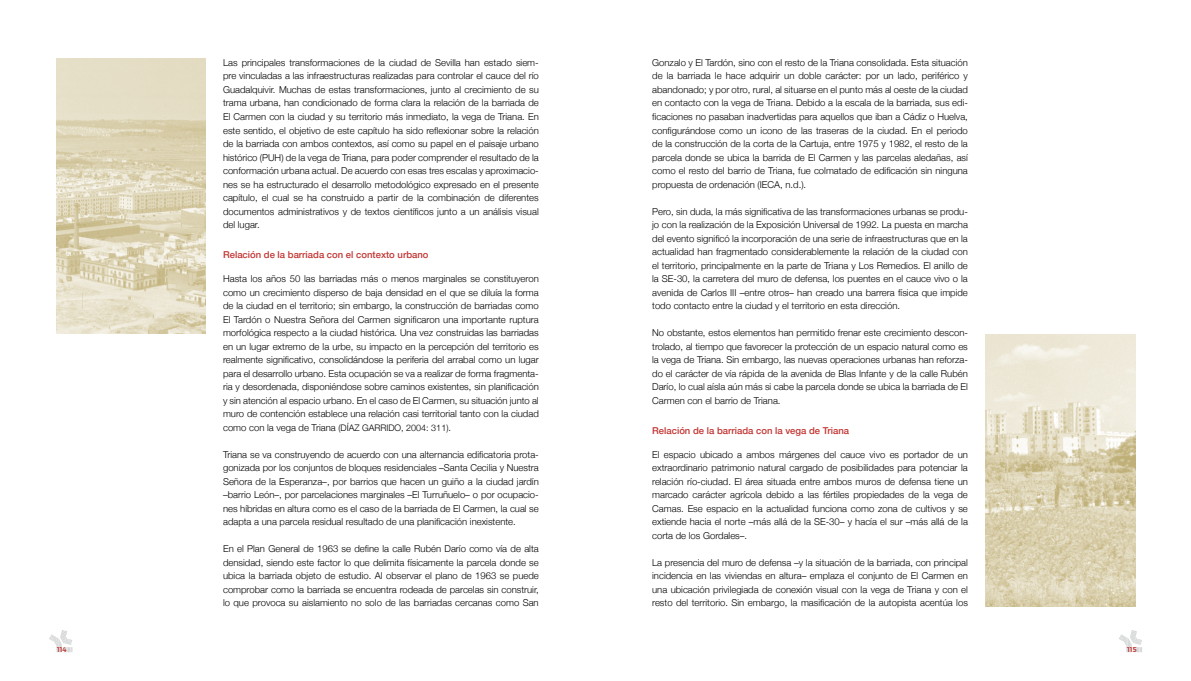
<style>
.page{position:relative;width:1191px;height:681px;background:#fff}
.page>*{position:absolute;margin:0;border:0;box-sizing:border-box;transform-origin:0 0}
.t1{font:300 9.5px/13.5px "Helvetica Neue";color:#000;text-align:justify}
.t2{font:500 9.5px "Helvetica Neue";color:#c23432}
.t3{font:500 7px "Montserrat";color:#c23432}
.s1{font-size:9px}
</style>
<div class="page">
<svg style="left:49px;top:630px;width:23px;height:22px"></svg>
<svg style="left:1119px;top:630px;width:23px;height:22px"></svg>
<img style="left:57px;top:59px;width:149px;height:274px">
<img style="left:985px;top:334px;width:150px;height:272px">
<p class="t1" style="left:223px;top:55px;width:317px">Las principales transformaciones de la ciudad de Sevilla han estado siem&shy;pre vinculadas a las infraestructuras realizadas para controlar el cauce del río Guadalquivir. Muchas de estas transformaciones, junto al crecimiento de su trama urbana, han condicionado de forma clara la relación de la barriada de El Carmen con la ciudad y su territorio más inmediato, la vega de Triana. En este sentido, el objetivo de este capítulo ha sido reflexionar sobre la relación de la barriada con ambos contextos, así como su papel en el paisaje urbano histórico (PUH) de la vega de Triana, para poder comprender el resultado de la conformación urbana actual. De acuerdo con esas tres escalas y aproximacio&shy;nes se ha estructurado el desarrollo metodológico expresado en el presente capítulo, el cual se ha construido a partir de la combinación de diferentes documentos administrativos y de textos científicos junto a un análisis visual del lugar.</p>
<p class="t2" style="left:223px;top:247px;width:207px">Relación de la barriada con el contexto urbano</p>
<p class="t1" style="left:223px;top:271px;width:317px">Hasta los años 50 las barriadas más o menos marginales se constituyeron como un crecimiento disperso de baja densidad en el que se diluía la forma de la ciudad en el territorio; sin embargo, la construcción de barriadas como El Tardón o Nuestra Señora del Carmen significaron una importante ruptura morfológica respecto a la ciudad histórica. Una vez construidas las barriadas en un lugar extremo de la urbe, su impacto en la percepción del territorio es realmente significativo, consolidándose la periferia del arrabal como un lugar para el desarrollo urbano. Esta ocupación se va a realizar de forma fragmenta&shy;ria y desordenada, disponiéndose sobre caminos existentes, sin planificación y sin atención al espacio urbano. En el caso de El Carmen, su situación junto al muro de contención establece una relación casi territorial tanto con la ciudad como con la vega de Triana <span class="s1">(DÍAZ GARRIDO, 2004: 311)</span>.</p>
<p class="t1" style="left:223px;top:447px;width:317px">Triana se va construyendo de acuerdo con una alternancia edificatoria prota&shy;gonizada por los conjuntos de bloques residenciales –Santa Cecilia y Nuestra Señora de la Esperanza–, por barrios que hacen un guiño a la ciudad jardín –barrio León–, por parcelaciones marginales –El Turruñuelo– o por ocupacio&shy;nes híbridas en altura como es el caso de la barriada de El Carmen, la cual se adapta a una parcela residual resultado de una planificación inexistente.</p>
<p class="t1" style="left:223px;top:541px;width:317px">En el Plan General de 1963 se define la calle Rubén Darío como vía de alta densidad, siendo este factor lo que delimita físicamente la parcela donde se ubica la barriada objeto de estudio. Al observar el plano de 1963 se puede comprobar como la barriada se encuentra rodeada de parcelas sin construir, lo que provoca su aislamiento no solo de las barriadas cercanas como San</p>
<p class="t1" style="left:652px;top:55px;width:317px">Gonzalo y El Tardón, sino con el resto de la Triana consolidada. Esta situación de la barriada le hace adquirir un doble carácter: por un lado, periférico y abandonado; y por otro, rural, al situarse en el punto más al oeste de la ciudad en contacto con la vega de Triana. Debido a la escala de la barriada, sus edi&shy;ficaciones no pasaban inadvertidas para aquellos que iban a Cádiz o Huelva, configurándose como un icono de las traseras de la ciudad. En el periodo de la construcción de la corta de la Cartuja, entre 1975 y 1982, el resto de la parcela donde se ubica la barrida de El Carmen y las parcelas aledañas, así como el resto del barrio de Triana, fue colmatado de edificación sin ninguna propuesta de ordenación (IECA, n.d.).</p>
<p class="t1" style="left:652px;top:204px;width:317px">Pero, sin duda, la más significativa de las transformaciones urbanas se produ&shy;jo con la realización de la Exposición Universal de 1992. La puesta en marcha del evento significó la incorporación de una serie de infraestructuras que en la actualidad han fragmentado considerablemente la relación de la ciudad con el territorio, principalmente en la parte de Triana y Los Remedios. El anillo de la SE-30, la carretera del muro de defensa, los puentes en el cauce vivo o la avenida de Carlos III –entre otros– han creado una barrera física que impide todo contacto entre la ciudad y el territorio en esta dirección.</p>
<p class="t1" style="left:652px;top:325px;width:317px">No obstante, estos elementos han permitido frenar este crecimiento descon&shy;trolado, al tiempo que favorecer la protección de un espacio natural como es la vega de Triana. Sin embargo, las nuevas operaciones urbanas han reforza&shy;do el carácter de vía rápida de la avenida de Blas Infante y de la calle Rubén Darío, lo cual aísla aún más si cabe la parcela donde se ubica la barriada de El Carmen con el barrio de Triana.</p>
<p class="t2" style="left:652px;top:422px;width:198px">Relación de la barriada con la vega de Triana</p>
<p class="t1" style="left:652px;top:447px;width:317px">El espacio ubicado a ambos márgenes del cauce vivo es portador de un extraordinario patrimonio natural cargado de posibilidades para potenciar la relación río-ciudad. El área situada entre ambos muros de defensa tiene un marcado carácter agrícola debido a las fértiles propiedades de la vega de Camas. Ese espacio en la actualidad funciona como zona de cultivos y se extiende hacia el norte –más allá de la SE-30– y hacía el sur –más allá de la corta de los Gordales–.</p>
<p class="t1" style="left:652px;top:555px;width:317px">La presencia del muro de defensa –y la situación de la barriada, con principal incidencia en las viviendas en altura– emplaza el conjunto de El Carmen en una ubicación privilegiada de conexión visual con la vega de Triana y con el resto del territorio. Sin embargo, la masificación de la autopista acentúa los</p>
<p class="t3" style="left:57px;top:644px;width:11px">114</p>
<p class="t3" style="left:1127px;top:644px;width:11px">115</p>
</div>
